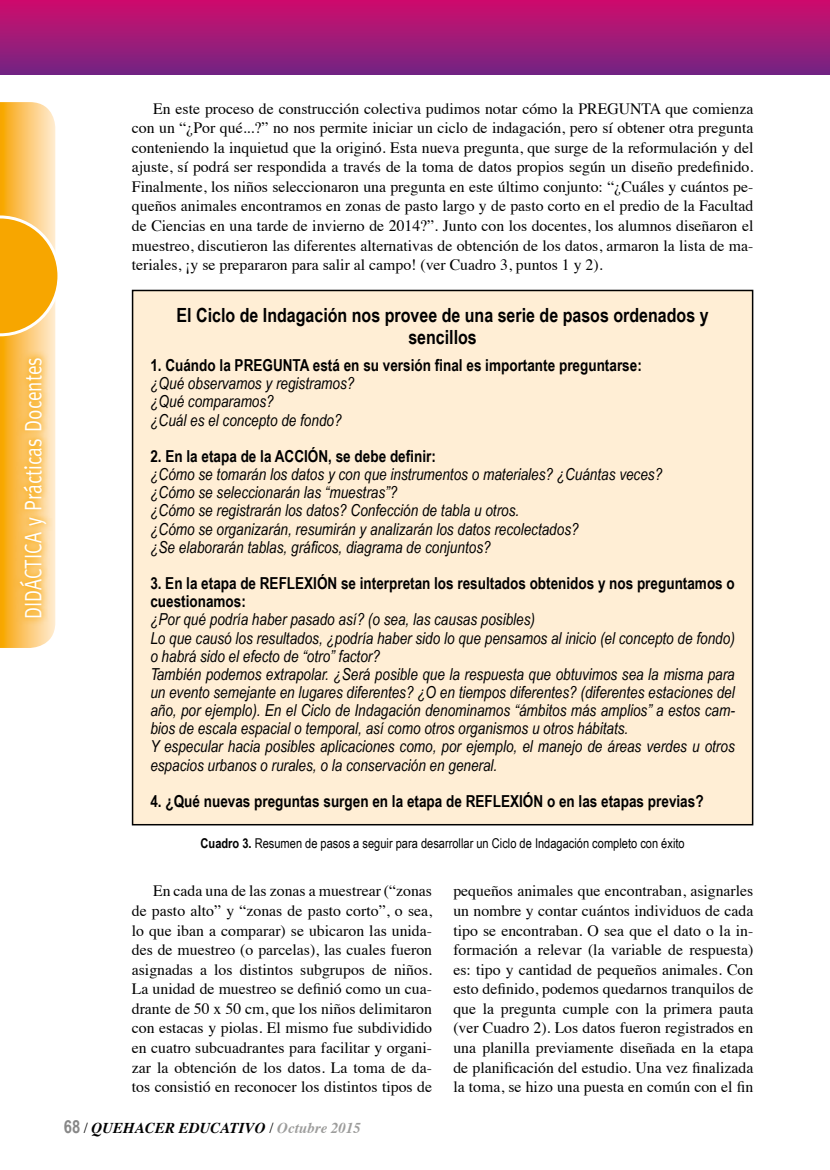
<style>
.page{position:relative;width:830px;height:1170px;background:#fff}
.page>*{position:absolute;margin:0;border:0;box-sizing:border-box;transform-origin:0 0}
.t1{font:24px "Meta";color:#fff;scale:.8 1}
.t2{font:700 19.5px/21.5px "Arial Narrow";color:#000;text-align:center}
.t3{font:italic 16.5px/18.1px "Arial Narrow";color:#000}
.t4{font:700 16.5px/18.1px "Arial Narrow";color:#000}
.t5{font:15.75px/19.5px "Times";color:#000;text-align:justify}
.t6{font:italic 700 15px "Times";color:#000}
.t7{font:13.5px "Arial Narrow";color:#000}
.s1{font-weight:700}
.s2{font-family:"Arial Narrow";font-style:normal;font-size:18px;color:#878787}
.s3{font-weight:400;font-style:normal}
.s4{color:#9d9d9c}
</style>
<div class="page">
<svg style="left:0;top:102px;width:58px;height:546px;background:#fac257"></svg>
<svg style="left:12px;top:350px;width:41px;height:275px;background:#fbc669"></svg>
<div style="left:132px;top:290px;width:620px;height:534px;background:#ffeed5"></div>
<div style="left:132px;top:290px;width:621px;height:535px;border:2px solid #000"></div>
<div style="left:0;top:0;width:829px;height:74px;background:linear-gradient(to bottom,#d00d6c,#752582)"></div>
<h1 class="t1" style="left:19px;top:619px;width:329px;rotate:-90deg">DIDÁCTICA y Prácticas Docentes</h1>
<p class="t5" style="left:132px;top:97px;width:622px;text-indent:21px">En este proceso de construcción colectiva pudimos notar cómo la PREGUNTA que comienza con un “¿Por qué...?” no nos permite iniciar un ciclo de indagación, pero sí obtener otra pregunta conteniendo la inquietud que la originó. Esta nueva pregunta, que surge de la reformulación y del ajuste, sí podrá ser respondida a través de la toma de datos propios según un diseño predefinido.<br>Finalmente, los niños seleccionaron una pregunta en este último conjunto: “¿Cuáles y cuántos pe&shy;queños animales encontramos en zonas de pasto largo y de pasto corto en el predio de la Facultad de Ciencias en una tarde de invierno de 2014?”. Junto con los docentes, los alumnos diseñaron el muestreo, discutieron las diferentes alternativas de obtención de los datos, armaron la lista de ma&shy;teriales, ¡y se prepararon para salir al campo! (ver Cuadro 3, puntos 1 y 2).</p>
<p class="t2" style="left:176px;top:304px;width:533px">El Ciclo de Indagación nos provee de una serie de pasos ordenados y sencillos</p>
<p class="t4" style="left:150px;top:355px;width:492px">1. Cuándo la PREGUNTA está en su versión final es importante preguntarse:</p>
<p class="t3" style="left:150px;top:374px;width:205px">¿Qué observamos y registramos? ¿Qué comparamos?<br>¿Cuál es el concepto de fondo?</p>
<p class="t4" style="left:150px;top:446px;width:287px">2. En la etapa de la ACCIÓN, se debe definir:</p>
<p class="t3" style="left:150px;top:465px;width:513px">¿Cómo se tomarán los datos y con que instrumentos o materiales? ¿Cuántas veces? ¿Cómo se seleccionarán las “muestras”?<br>¿Cómo se registrarán los datos? Confección de tabla u otros.<br>¿Cómo se organizarán, resumirán y analizarán los datos recolectados?<br>¿Se elaborarán tablas, gráficos, diagrama de conjuntos?</p>
<p class="t4" style="left:150px;top:573px;width:585px">3. En la etapa de REFLEXIÓN se interpretan los resultados obtenidos y nos preguntamos o cuestionamos:</p>
<p class="t3" style="left:150px;top:610px;width:585px">¿Por qué podría haber pasado así? (o sea, las causas posibles)<br>Lo que causó los resultados, ¿podría haber sido lo que pensamos al inicio (el concepto de fondo) o habrá sido el efecto de “otro” factor?<br>También podemos extrapolar. ¿Será posible que la respuesta que obtuvimos sea la misma para un evento semejante en lugares diferentes? ¿O en tiempos diferentes? (diferentes estaciones del año, por ejemplo). En el Ciclo de Indagación denominamos “ámbitos más amplios” a estos cam&shy;bios de escala espacial o temporal, así como otros organismos u otros hábitats.<br>Y especular hacia posibles aplicaciones como, por ejemplo, el manejo de áreas verdes u otros espacios urbanos o rurales, o la conservación en general.</p>
<p class="t4" style="left:150px;top:791px;width:554px">4. ¿Qué nuevas preguntas surgen en la etapa de REFLEXIÓN o en las etapas previas?</p>
<p class="t7" style="left:200px;top:832px;width:485px"><span class="s1">Cuadro 3.</span> Resumen de pasos a seguir para desarrollar un Ciclo de Indagación completo con éxito</p>
<p class="t5" style="left:132px;top:880px;width:302px;text-indent:21px">En cada una de las zonas a muestrear (“zonas de pasto alto” y “zonas de pasto corto”, o sea, lo que iban a comparar) se ubicaron las unida&shy;des de muestreo (o parcelas), las cuales fueron asignadas a los distintos subgrupos de niños.<br>La unidad de muestreo se definió como un cua&shy;drante de 50 x 50 cm, que los niños delimitaron con estacas y piolas. El mismo fue subdividido en cuatro subcuadrantes para facilitar y organi&shy;zar la obtención de los datos. La toma de da&shy;tos consistió en reconocer los distintos tipos de</p>
<p class="t6" style="left:64px;top:1113px;width:298px"><span class="s2">68</span> <span class="s3">/</span> QUEHACER EDUCATIVO <span class="s3">/</span> <span class="s4">Octubre 2015</span></p>
<p class="t5" style="left:453px;top:880px;width:301px">pequeños animales que encontraban, asignarles un nombre y contar cuántos individuos de cada tipo se encontraban. O sea que el dato o la in&shy;formación a relevar (la variable de respuesta) es: tipo y cantidad de pequeños animales. Con esto definido, podemos quedarnos tranquilos de que la pregunta cumple con la primera pauta (ver Cuadro 2). Los datos fueron registrados en una planilla previamente diseñada en la etapa de planificación del estudio. Una vez finalizada la toma, se hizo una puesta en común con el fin</p>
</div>
